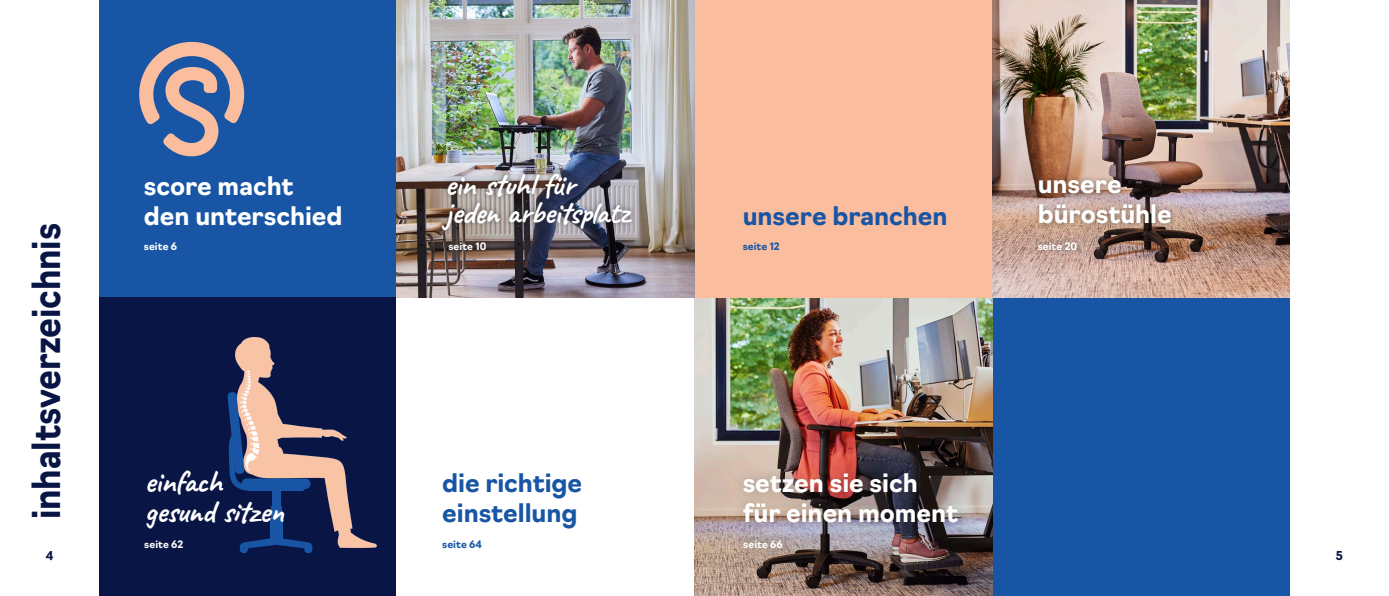
<style>
.page{position:relative;width:1389px;height:596px;background:#fff}
.page>*{position:absolute;margin:0;border:0;box-sizing:border-box;transform-origin:0 0}
.t1{font:700 38px "Navigo";letter-spacing:-.005em;color:#081545;scale:.89 1}
.t2{font:32px "Caveat";letter-spacing:-.02em;color:#fff}
.t3{font:700 25px/30px "Navigo";color:#fff}
.t4{font:700 25px/30px "Navigo";color:#1855a5}
.t5{font:700 12px "Navigo";color:#081545}
.t6{font:700 10px "Navigo";letter-spacing:.01em;color:#fff}
.t7{font:700 10px "Navigo";letter-spacing:.01em;color:#1855a5}
</style>
<div class="page">
<div style="left:99px;top:0;width:298px;height:298px;background:#1855a5"></div>
<div style="left:985px;top:288px;width:306px;height:307px;background:#1855a5"></div>
<div style="left:99px;top:298px;width:297px;height:297px;background:#081545"></div>
<div style="left:694px;top:0;width:298px;height:298px;background:#fabd9e"></div>
<img style="left:397px;top:0;width:297px;height:298px">
<img style="left:992px;top:0;width:298px;height:298px">
<img style="left:695px;top:298px;width:297px;height:297px">
<img style="left:236px;top:337px;width:141px;height:210px">
<div style="left:242px;top:478px;width:68px;height:10px;background:#1855a5;border-radius:5px"></div>
<svg style="left:227px;top:392px;width:78px;height:98px"></svg>
<div style="left:272px;top:490px;width:9px;height:40px;background:#1855a5"></div>
<div style="left:270px;top:520px;width:13px;height:23px;background:#1855a5"></div>
<div style="left:271px;top:505px;width:10px;height:21px;background:#1855a5"></div>
<div style="left:240px;top:544px;width:8px;height:9px;background:#1855a5;border-radius:50%"></div>
<svg style="left:304px;top:544px;width:9px;height:9px"></svg>
<svg style="left:240px;top:537px;width:72px;height:14px"></svg>
<svg style="left:139px;top:41px;width:106px;height:115px"></svg>
<div style="left:1290px;top:0;width:99px;height:595px;background:#fff"></div>
<div style="left:1033px;top:174px;width:144px;height:55px;background:#231f20;opacity:.5"></div>
<div style="left:1033px;top:236px;width:50px;height:20px;background:#231f20;opacity:.5"></div>
<div style="left:443px;top:236px;width:49px;height:20px;background:#231f20;opacity:.6"></div>
<div style="left:436px;top:167px;width:202px;height:69px;background:#231f20;opacity:.6"></div>
<div style="left:732px;top:462px;width:237px;height:72px;background:#231f20;opacity:.27"></div>
<div style="left:732px;top:528px;width:62px;height:31px;background:#231f20;opacity:.52"></div>
<p class="t1" style="left:17px;top:519px;width:334px;rotate:-90deg">inhaltsverzeichnis</p>
<p class="t2" style="left:445px;top:164px;width:132px">ein stuhl für</p>
<p class="t2" style="left:445px;top:192px;width:186px">jeden arbeitsplatz</p>
<p class="t3" style="left:144px;top:169px;width:200px">score macht den unterschied</p>
<p class="t3" style="left:1038px;top:167px;width:136px">unsere bürostühle</p>
<p class="t6" style="left:144px;top:238px;width:35px">seite 6</p>
<p class="t6" style="left:448px;top:238px;width:40px">seite 10</p>
<p class="t6" style="left:1038px;top:238px;width:41px">seite 20</p>
<p class="t4" style="left:743px;top:199px;width:206px">unsere branchen</p>
<p class="t7" style="left:743px;top:238px;width:39px">seite 12</p>
<p class="t2" style="left:145px;top:461px;width:79px">einfach</p>
<p class="t2" style="left:145px;top:491px;width:141px">gesund sitzen</p>
<p class="t6" style="left:144px;top:536px;width:41px">seite 62</p>
<p class="t4" style="left:442px;top:466px;width:141px">die richtige einstellung</p>
<p class="t7" style="left:442px;top:536px;width:41px">seite 64</p>
<p class="t3" style="left:743px;top:466px;width:177px">setzen sie sich</p>
<p class="t3" style="left:743px;top:496px;width:217px">für einen moment</p>
<p class="t6" style="left:743px;top:536px;width:41px">seite 66</p>
<p class="t5" style="left:46px;top:545px;width:9px">4</p>
<p class="t5" style="left:1336px;top:545px;width:9px">5</p>
</div>
